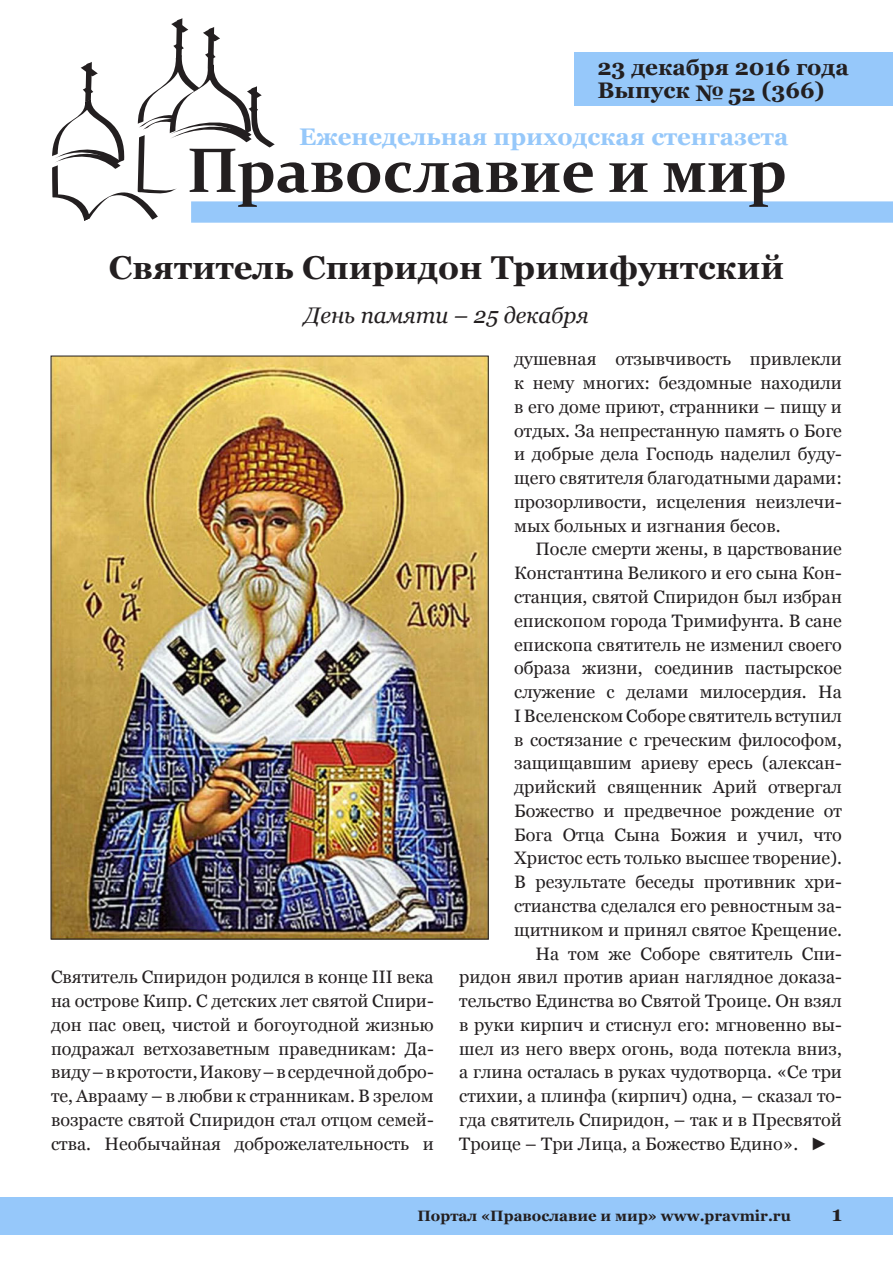
<style>
.page{position:relative;width:893px;height:1263px;background:#fff}
.page>*{position:absolute;margin:0;border:0;box-sizing:border-box;transform-origin:0 0}
.Zagolovok{font:700 33px "Georgia";color:#231f20}
.t1{font:700 24px "Georgia";color:#96c8fa}
.t2{font:700 22.5px/22.5px "Georgia";color:#231f20}
.Author{font:italic 22.5px "Georgia";color:#231f20}
.t3{font:700 21px "Georgia";color:#231f20}
.Text{font:18px/23.7px "Georgia";color:#231f20;text-align:justify}
.Text_first{font:18px/23.7px "Georgia";color:#231f20;text-align:justify}
.Text-2{font:18px "Arial";color:#231f20}
.t4{font:700 15px "Georgia";color:#231f20}
</style>
<div class="page">
<div style="left:191px;top:201px;width:702px;height:22px;background:#96c8fa"></div>
<div style="left:574px;top:53px;width:319px;height:53px;background:#96c8fa"></div>
<svg style="left:52px;top:18px;width:541px;height:203px"></svg>
<svg style="left:609px;top:163px;width:39px;height:29px"></svg>
<svg style="left:664px;top:162px;width:121px;height:45px"></svg>
<div style="left:0;top:1197px;width:893px;height:37px;background:#96c8fa"></div>
<img style="left:53px;top:358px;width:434px;height:579px">
<p class="t2" style="left:597px;top:56px;width:253px">23 декабря 2016 года<br>Выпуск № 52 (366)</p>
<h2 class="t1" style="left:299px;top:122px;width:491px">Еженедельная приходская стенгазета</h2>
<p class="Zagolovok" style="left:109px;top:246px;width:677px">Святитель Спиридон Тримифунтский</p>
<p class="Author" style="left:304px;top:301px;width:286px">День памяти – 25 декабря</p>
<p class="Text_first" style="left:51px;top:966px;width:384px">Святитель Спиридон родился в конце III века на острове Кипр. С детских лет святой Спири&shy;дон пас овец, чистой и богоугодной жизнью подражал ветхозаветным праведникам: Да&shy;виду – в кротости, Иакову – в сердечной добро&shy;те, Аврааму – в любви к странникам. В зрелом возрасте святой Спиридон стал отцом семей&shy;ства. Необычайная доброжелательность и</p>
<p class="Text_first" style="left:514px;top:348px;width:329px">душевная отзывчивость привлекли к нему многих: бездомные находили в его доме приют, странники – пищу и отдых. За непрестанную память о Боге и добрые дела Господь наделил буду&shy;щего святителя благодатными дарами: прозорливости, исцеления неизлечи&shy;мых больных и изгнания бесов.</p>
<p class="Text" style="left:514px;top:538px;width:329px;text-indent:21px">После смерти жены, в царствование Константина Великого и его сына Кон&shy;станция, святой Спиридон был избран епископом города Тримифунта. В сане епископа святитель не изменил своего образа жизни, соединив пастырское служение с делами милосердия. На I Вселенском Соборе святитель вступил в состязание с греческим философом, защищавшим ариеву ересь (алексан&shy;дрийский священник Арий отвергал Божество и предвечное рождение от Бога Отца Сына Божия и учил, что Христос есть только высшее творение).<br>В результате беседы противник хри&shy;стианства сделался его ревностным за&shy;щитником и принял святое Крещение.</p>
<p class="Text" style="left:459px;top:942px;width:384px;text-indent:76px">На том же Соборе святитель Спи&shy;ридон явил против ариан наглядное доказа&shy;тельство Единства во Святой Троице. Он взял в руки кирпич и стиснул его: мгновенно вы&shy;шел из него вверх огонь, вода потекла вниз, а глина осталась в руках чудотворца. «Се три стихии, а плинфа (кирпич) одна, – сказал то&shy;гда святитель Спиридон, – так и в Пресвятой Троице – Три Лица, а Божество Едино».</p>
<p class="Text-2" style="left:810px;top:1132px;width:19px">►</p>
<p class="t4" style="left:417px;top:1206px;width:375px">Портал «Православие и мир» www.pravmir.ru</p>
<p class="t3" style="left:832px;top:1200px;width:12px">1</p>
</div>
